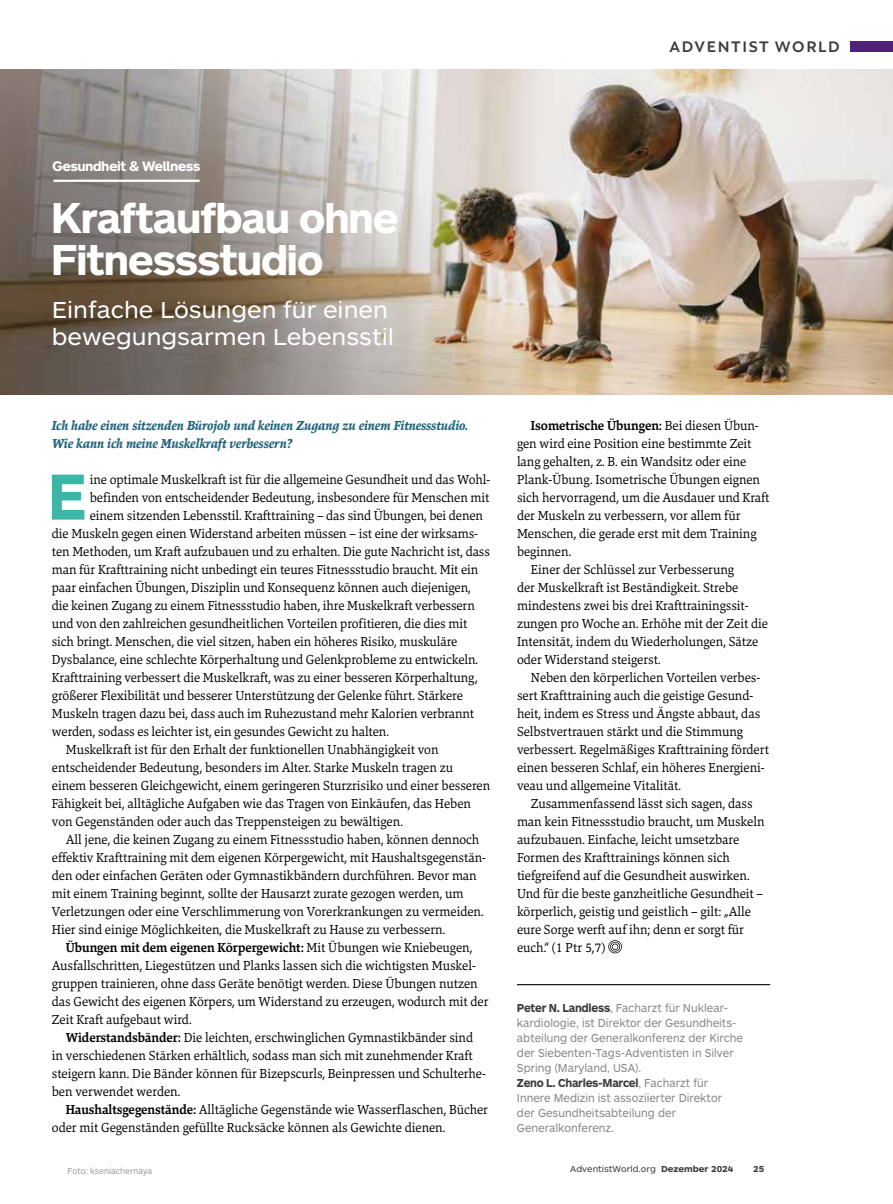
<style>
.page{position:relative;width:893px;height:1204px;background:#fff}
.page>*{position:absolute;margin:0;border:0;box-sizing:border-box;transform-origin:0 0}
.t1{font:700 67.5px "ARS Maquette Pro";color:#3cb6a7;scale:.93 1}
.t2{font:700 42px/42px "ARS Maquette Pro";color:#fff}
.t3{font:24px/27px "ARS Maquette Pro";color:#fff}
.t4{font:700 16.5px "Rebrand Dis";letter-spacing:.1em;color:#3c3c3b}
.t5{font:13.5px "Danton";color:#000;scale:.93 1}
.t6{font:italic 800 13.5px/18px "Danton";color:#24657d;scale:.93 1}
.t7{font:700 13.5px "Danton";color:#000;scale:.93 1}
.t8{font:700 13.5px "ARS Maquette Pro";color:#fff}
.t9{font:12px/15px "ARS Maquette Pro";color:#878787;scale:.93 1}
.t10{font:9px "ARS Maquette Pro";color:#3c3c3b}
.t11{font:9px "ARS Maquette Pro";color:#9d9d9c;scale:.93 1}
.t12{font:700 9px "ARS Maquette Pro";color:#3c3c3b}
.s1{font-weight:400}
.s2{font-weight:700}
.s3{font-weight:700;color:#3c3c3b}
</style>
<div class="page">
<div style="left:850px;top:41px;width:43px;height:11px;background:#512178"></div>
<img style="left:0;top:69px;width:893px;height:325px">
<hr style="left:517px;top:984px;width:253px;height:1px;background:#000">
<svg style="left:608px;top:940px;width:14px;height:13px"></svg>
<hr style="left:53px;top:180px;width:147px;height:2px;background:#fff">
<p class="t4" style="left:669px;top:34px;width:172px">ADVENTIST WORLD</p>
<p class="t8" style="left:52px;top:158px;width:149px">Gesundheit &amp; Wellness</p>
<h2 class="t2" style="left:52px;top:195px;width:348px">Kraftaufbau ohne<br>Fitnessstudio</h2>
<h3 class="t3" style="left:52px;top:295px;width:344px">Einfache Lösungen für einen bewegungsarmen Lebensstil</h3>
<p class="t6" style="left:52px;top:416px;width:449px">Ich habe einen sitzenden Bürojob und keinen Zugang zu einem Fitnessstudio.<br>Wie kann ich meine Muskelkraft verbessern?</p>
<h1 class="t1" style="left:47px;top:452px;width:44px">E</h1>
<p class="t5" style="left:90px;top:470px;width:432px">ine optimale Muskelkraft ist für die allgemeine Gesundheit und das Wohl-</p>
<p class="t5" style="left:90px;top:488px;width:431px">befinden von entscheidender Bedeutung, insbesondere für Menschen mit</p>
<p class="t5" style="left:90px;top:506px;width:424px">einem sitzenden Lebensstil. Krafttraining – das sind Übungen, bei denen</p>
<p class="t5" style="left:52px;top:524px;width:460px">die Muskeln gegen einen Widerstand arbeiten müssen – ist eine der wirksams-</p>
<p class="t5" style="left:52px;top:542px;width:473px">ten Methoden, um Kraft aufzubauen und zu erhalten. Die gute Nachricht ist, dass</p>
<p class="t5" style="left:52px;top:560px;width:460px">man für Krafttraining nicht unbedingt ein teures Fitnessstudio braucht. Mit ein</p>
<p class="t5" style="left:52px;top:578px;width:452px">paar einfachen Übungen, Disziplin und Konsequenz können auch diejenigen,</p>
<p class="t5" style="left:52px;top:596px;width:456px">die keinen Zugang zu einem Fitnessstudio haben, ihre Muskelkraft verbessern</p>
<p class="t5" style="left:52px;top:614px;width:448px">und von den zahlreichen gesundheitlichen Vorteilen profitieren, die dies mit</p>
<p class="t5" style="left:52px;top:632px;width:438px">sich bringt. Menschen, die viel sitzen, haben ein höheres Risiko, muskuläre</p>
<p class="t5" style="left:52px;top:650px;width:460px">Dysbalance, eine schlechte Körperhaltung und Gelenkprobleme zu entwickeln.</p>
<p class="t5" style="left:52px;top:668px;width:459px">Krafttraining verbessert die Muskelkraft, was zu einer besseren Körperhaltung,</p>
<p class="t5" style="left:52px;top:686px;width:443px">größerer Flexibilität und besserer Unterstützung der Gelenke führt. Stärkere</p>
<p class="t5" style="left:52px;top:704px;width:456px">Muskeln tragen dazu bei, dass auch im Ruhezustand mehr Kalorien verbrannt</p>
<p class="t5" style="left:52px;top:722px;width:364px">werden, sodass es leichter ist, ein gesundes Gewicht zu halten.</p>
<p class="t5" style="left:66px;top:740px;width:402px">Muskelkraft ist für den Erhalt der funktionellen Unabhängigkeit von</p>
<p class="t5" style="left:52px;top:758px;width:433px">entscheidender Bedeutung, besonders im Alter. Starke Muskeln tragen zu</p>
<p class="t5" style="left:52px;top:776px;width:473px">einem besseren Gleichgewicht, einem geringeren Sturzrisiko und einer besseren</p>
<p class="t5" style="left:52px;top:794px;width:452px">Fähigkeit bei, alltägliche Aufgaben wie das Tragen von Einkäufen, das Heben</p>
<p class="t5" style="left:52px;top:812px;width:379px">von Gegenständen oder auch das Treppensteigen zu bewältigen.</p>
<p class="t5" style="left:66px;top:830px;width:446px">All jene, die keinen Zugang zu einem Fitnessstudio haben, können dennoch</p>
<p class="t5" style="left:52px;top:848px;width:468px">effektiv Krafttraining mit dem eigenen Körpergewicht, mit Haushaltsgegenstän-</p>
<p class="t5" style="left:52px;top:866px;width:458px">den oder einfachen Geräten oder Gymnastikbändern durchführen. Bevor man</p>
<p class="t5" style="left:52px;top:884px;width:444px">mit einem Training beginnt, sollte der Hausarzt zurate gezogen werden, um</p>
<p class="t5" style="left:52px;top:902px;width:466px">Verletzungen oder eine Verschlimmerung von Vorerkrankungen zu vermeiden.</p>
<p class="t5" style="left:52px;top:920px;width:425px">Hier sind einige Möglichkeiten, die Muskelkraft zu Hause zu verbessern.</p>
<p class="t7" style="left:66px;top:938px;width:439px">Übungen mit dem eigenen Körpergewicht: <span class="s1">Mit Übungen wie Kniebeugen,</span></p>
<p class="t5" style="left:52px;top:956px;width:457px">Ausfallschritten, Liegestützen und Planks lassen sich die wichtigsten Muskel-</p>
<p class="t5" style="left:52px;top:974px;width:459px">gruppen trainieren, ohne dass Geräte benötigt werden. Diese Übungen nutzen</p>
<p class="t5" style="left:52px;top:992px;width:471px">das Gewicht des eigenen Körpers, um Widerstand zu erzeugen, wodurch mit der</p>
<p class="t5" style="left:52px;top:1010px;width:152px">Zeit Kraft aufgebaut wird.</p>
<p class="t5" style="left:66px;top:1028px;width:439px"><span class="s2">Widerstandsbänder:</span> Die leichten, erschwinglichen Gymnastikbänder sind</p>
<p class="t5" style="left:52px;top:1046px;width:454px">in verschiedenen Stärken erhältlich, sodass man sich mit zunehmender Kraft</p>
<p class="t5" style="left:52px;top:1064px;width:468px">steigern kann. Die Bänder können für Bizepscurls, Beinpressen und Schulterhe-</p>
<p class="t5" style="left:52px;top:1082px;width:140px">ben verwendet werden.</p>
<p class="t5" style="left:66px;top:1100px;width:456px"><span class="s2">Haushaltsgegenstände:</span> Alltägliche Gegenstände wie Wasserflaschen, Bücher</p>
<p class="t5" style="left:52px;top:1118px;width:425px">oder mit Gegenständen gefüllte Rucksäcke können als Gewichte dienen.</p>
<p class="t11" style="left:68px;top:1164px;width:93px">Foto: kseniachernaya</p>
<p class="t7" style="left:531px;top:416px;width:246px">Isometrische Übungen: <span class="s1">Bei diesen Übun-</span></p>
<p class="t5" style="left:517px;top:434px;width:254px">gen wird eine Position eine bestimmte Zeit</p>
<p class="t5" style="left:517px;top:452px;width:248px">lang gehalten, z. B. ein Wandsitz oder eine</p>
<p class="t5" style="left:517px;top:470px;width:263px">Plank-Übung. Isometrische Übungen eignen</p>
<p class="t5" style="left:517px;top:488px;width:273px">sich hervorragend, um die Ausdauer und Kraft</p>
<p class="t5" style="left:517px;top:506px;width:242px">der Muskeln zu verbessern, vor allem für</p>
<p class="t5" style="left:517px;top:524px;width:259px">Menschen, die gerade erst mit dem Training</p>
<p class="t5" style="left:517px;top:542px;width:60px">beginnen.</p>
<p class="t5" style="left:531px;top:560px;width:220px">Einer der Schlüssel zur Verbesserung</p>
<p class="t5" style="left:517px;top:578px;width:239px">der Muskelkraft ist Beständigkeit. Strebe</p>
<p class="t5" style="left:517px;top:596px;width:251px">mindestens zwei bis drei Krafttrainingssit-</p>
<p class="t5" style="left:517px;top:614px;width:271px">zungen pro Woche an. Erhöhe mit der Zeit die</p>
<p class="t5" style="left:517px;top:632px;width:261px">Intensität, indem du Wiederholungen, Sätze</p>
<p class="t5" style="left:517px;top:650px;width:156px">oder Widerstand steigerst.</p>
<p class="t5" style="left:531px;top:668px;width:248px">Neben den körperlichen Vorteilen verbes-</p>
<p class="t5" style="left:517px;top:686px;width:255px">sert Krafttraining auch die geistige Gesund-</p>
<p class="t5" style="left:517px;top:704px;width:263px">heit, indem es Stress und Ängste abbaut, das</p>
<p class="t5" style="left:517px;top:722px;width:244px">Selbstvertrauen stärkt und die Stimmung</p>
<p class="t5" style="left:517px;top:740px;width:272px">verbessert. Regelmäßiges Krafttraining fördert</p>
<p class="t5" style="left:517px;top:758px;width:268px">einen besseren Schlaf, ein höheres Energieni-</p>
<p class="t5" style="left:517px;top:776px;width:178px">veau und allgemeine Vitalität.</p>
<p class="t5" style="left:531px;top:794px;width:240px">Zusammenfassend lässt sich sagen, dass</p>
<p class="t5" style="left:517px;top:812px;width:268px">man kein Fitnessstudio braucht, um Muskeln</p>
<p class="t5" style="left:517px;top:830px;width:241px">aufzubauen. Einfache, leicht umsetzbare</p>
<p class="t5" style="left:517px;top:848px;width:230px">Formen des Krafttrainings können sich</p>
<p class="t5" style="left:517px;top:866px;width:252px">tiefgreifend auf die Gesundheit auswirken.</p>
<p class="t5" style="left:517px;top:884px;width:266px">Und für die beste ganzheitliche Gesundheit –</p>
<p class="t5" style="left:517px;top:902px;width:253px">körperlich, geistig und geistlich – gilt: „Alle</p>
<p class="t5" style="left:517px;top:920px;width:246px">eure Sorge werft auf ihn; denn er sorgt für</p>
<p class="t5" style="left:517px;top:938px;width:97px">euch.“ (1 Ptr 5,7)</p>
<p class="t9" style="left:517px;top:999px;width:244px"><span class="s3">Peter N. Landless</span>, Facharzt für Nuklear&shy;kardiologie, ist Direktor der Gesundheits&shy;abteilung der Generalkonferenz der Kirche der Siebenten-Tags-Adventisten in Silver Spring (Maryland, USA).<br><span class="s3">Zeno L. Charles-Marcel</span>, Facharzt für Innere Medizin ist assoziierter Direktor der Gesundheitsabteilung der Generalkonferenz.</p>
<p class="t10" style="left:570px;top:1163px;width:165px">AdventistWorld.org <span class="s2">Dezember 2024</span></p>
<p class="t12" style="left:753px;top:1163px;width:13px">25</p>
</div>
